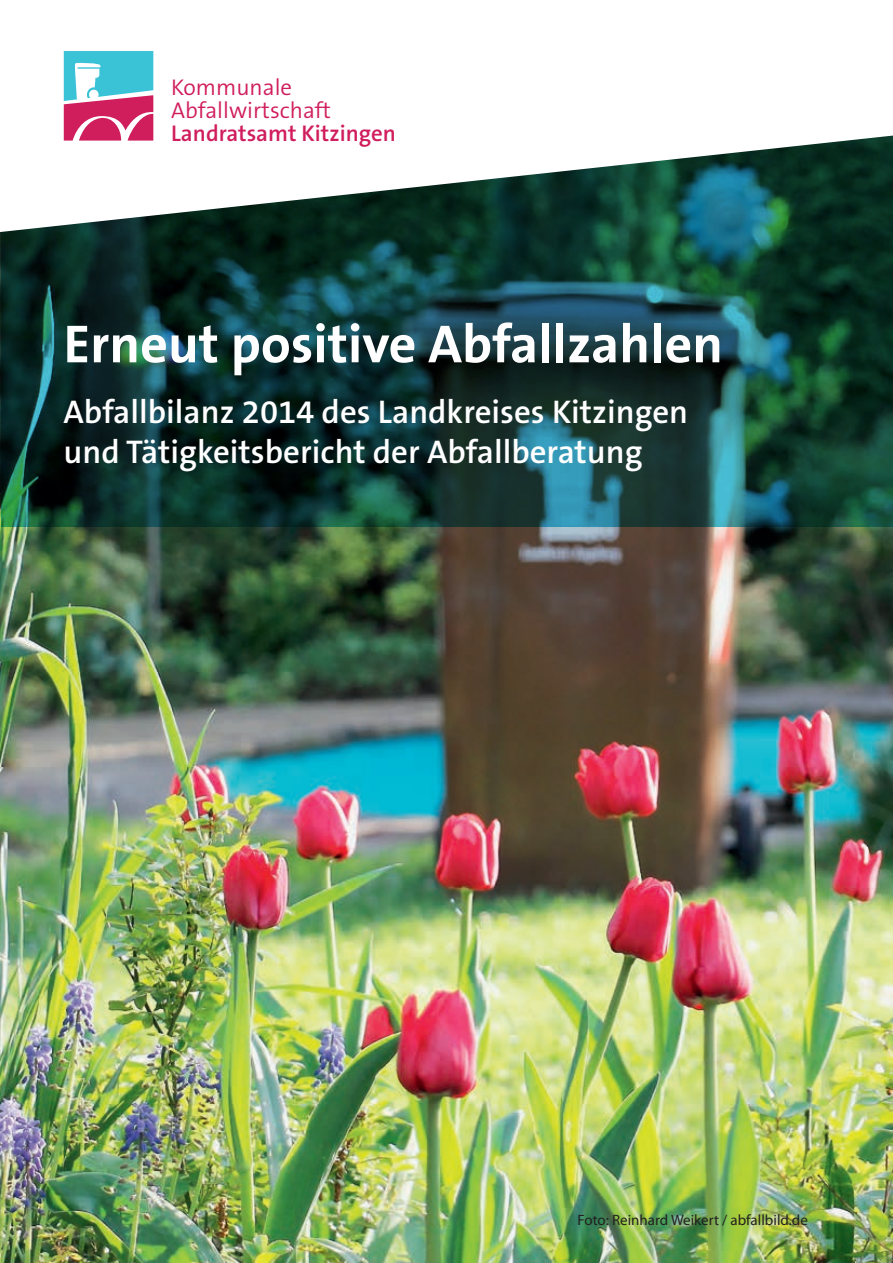
<style>
.page{position:relative;width:893px;height:1263px;background:#fff}
.page>*{position:absolute;margin:0;border:0;box-sizing:border-box;transform-origin:0 0}
.t1{font:700 54px "The Sans B W7";color:#fff}
.t2{font:600 33px/39.6px "The Sans B W6";color:#fff}
.t3{font:300 22.8px/22.8px "The Sans B W4";color:#d01d5c}
.t4{font:600 22.8px "The Sans B W6";color:#d01d5c}
.t5{font:15px "Myriad Pro";color:#231f20}
</style>
<div class="page">
<img style="left:0;top:232px;width:893px;height:1031px">
<svg style="left:1px;top:232px;width:892px;height:294px;background:#113a37"></svg>
<svg style="left:1px;top:51px;width:892px;height:181px"></svg>
<svg style="left:64px;top:51px;width:89px;height:90px"></svg>
<p class="t3" style="left:171px;top:76px;width:161px">Kommunale<br>Abfallwirtschaft</p>
<p class="t4" style="left:171px;top:118px;width:226px">Landratsamt Kitzingen</p>
<h1 class="t1" style="left:64px;top:309px;width:661px">Erneut positive Abfallzahlen</h1>
<p class="t2" style="left:64px;top:392px;width:626px">Abfallbilanz 2014 des Landkreises Kitzingen und Tätigkeitsbericht der Abfallberatung</p>
<p class="t5" style="left:578px;top:1211px;width:232px">Foto: Reinhard Weikert / abfallbild.de</p>
</div>
